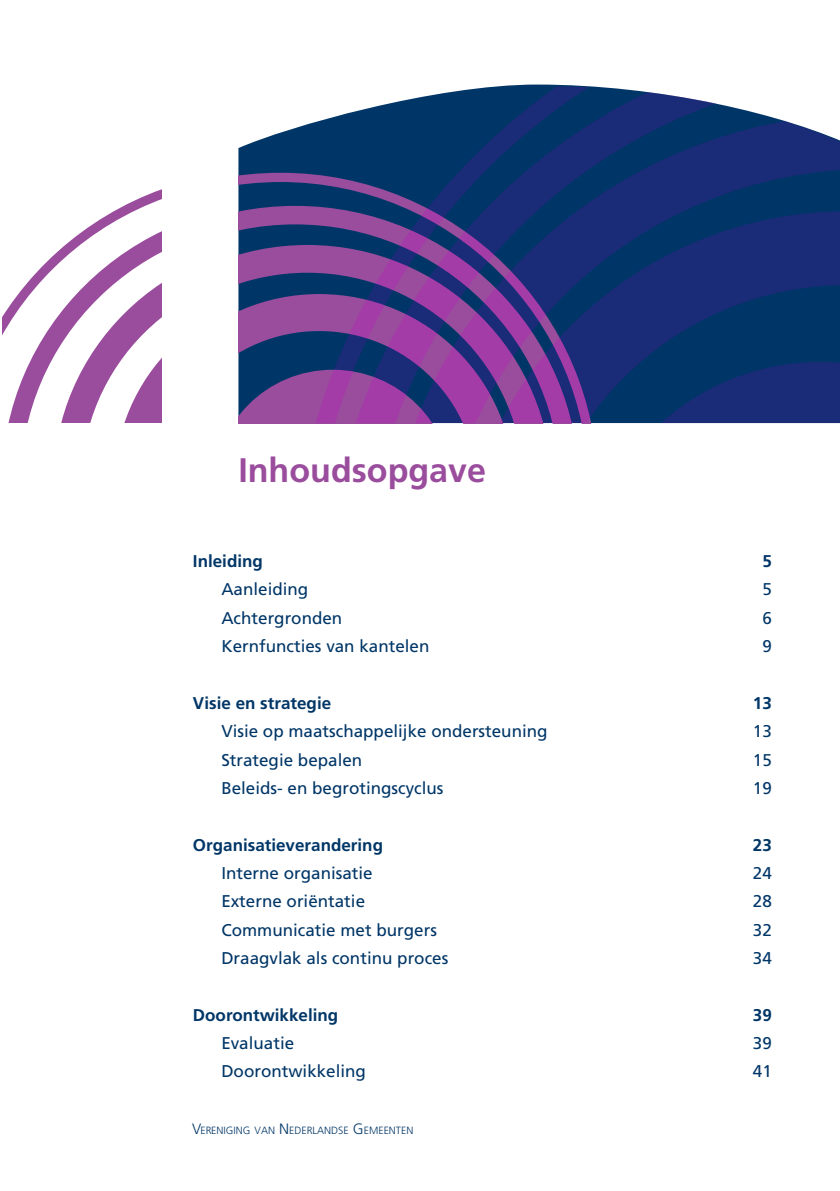
<style>
.page{position:relative;width:840px;height:1191px;background:#fff}
.page>*{position:absolute;margin:0;border:0;box-sizing:border-box;transform-origin:0 0}
.t1{font:700 34px "Frutiger LT Std";color:#9a4c9d}
.t2{font:17px "Frutiger LT Std";color:#003667}
.t3{font:700 17px "Frutiger LT Std";color:#003667}
.t4{font:300 10.4px "Frutiger LT Std";color:#003667}
.s1{font-size:15px}
</style>
<div class="page">
<svg style="left:2px;top:189px;width:159px;height:233px"></svg>
<svg style="left:238px;top:85px;width:601px;height:338px;background:#26467e"></svg>
<svg style="left:238px;top:173px;width:359px;height:250px;background:#4e3a85"></svg>
<h1 class="t1" style="left:238px;top:450px;width:249px">Inhoudsopgave</h1>
<p class="t3" style="left:193px;top:551px;width:71px">Inleiding</p>
<p class="t3" style="left:762px;top:551px;width:11px">5</p>
<p class="t2" style="left:221px;top:579px;width:88px">Aanleiding</p>
<p class="t2" style="left:762px;top:579px;width:11px">5</p>
<p class="t2" style="left:221px;top:608px;width:122px">Achtergronden</p>
<p class="t2" style="left:762px;top:608px;width:11px">6</p>
<p class="t2" style="left:221px;top:636px;width:209px">Kernfuncties van kantelen</p>
<p class="t2" style="left:762px;top:636px;width:11px">9</p>
<p class="t3" style="left:193px;top:693px;width:140px">Visie en strategie</p>
<p class="t3" style="left:752px;top:693px;width:20px">13</p>
<p class="t2" style="left:221px;top:721px;width:327px">Visie op maatschappelijke ondersteuning</p>
<p class="t2" style="left:752px;top:721px;width:20px">13</p>
<p class="t2" style="left:221px;top:749px;width:142px">Strategie bepalen</p>
<p class="t2" style="left:752px;top:749px;width:20px">15</p>
<p class="t2" style="left:221px;top:778px;width:223px">Beleids- en begrotingscyclus</p>
<p class="t2" style="left:752px;top:778px;width:20px">19</p>
<p class="t3" style="left:193px;top:834px;width:191px">Organisatieverandering</p>
<p class="t3" style="left:752px;top:834px;width:20px">23</p>
<p class="t2" style="left:221px;top:863px;width:153px">Interne organisatie</p>
<p class="t2" style="left:752px;top:863px;width:20px">24</p>
<p class="t2" style="left:221px;top:891px;width:145px">Externe oriëntatie</p>
<p class="t2" style="left:752px;top:891px;width:20px">28</p>
<p class="t2" style="left:221px;top:919px;width:217px">Communicatie met burgers</p>
<p class="t2" style="left:752px;top:919px;width:20px">32</p>
<p class="t2" style="left:221px;top:948px;width:228px">Draagvlak als continu proces</p>
<p class="t2" style="left:752px;top:948px;width:20px">34</p>
<p class="t3" style="left:193px;top:1005px;width:147px">Doorontwikkeling</p>
<p class="t3" style="left:752px;top:1005px;width:20px">39</p>
<p class="t2" style="left:221px;top:1033px;width:74px">Evaluatie</p>
<p class="t2" style="left:752px;top:1033px;width:20px">39</p>
<p class="t2" style="left:221px;top:1061px;width:146px">Doorontwikkeling</p>
<p class="t2" style="left:752px;top:1061px;width:20px">41</p>
<p class="t4" style="left:192px;top:1124px;width:223px"><span class="s1">V</span>ERENIGING VAN <span class="s1">N</span> EDERLANDSE <span class="s1">G</span> EMEENTEN</p>
</div>
